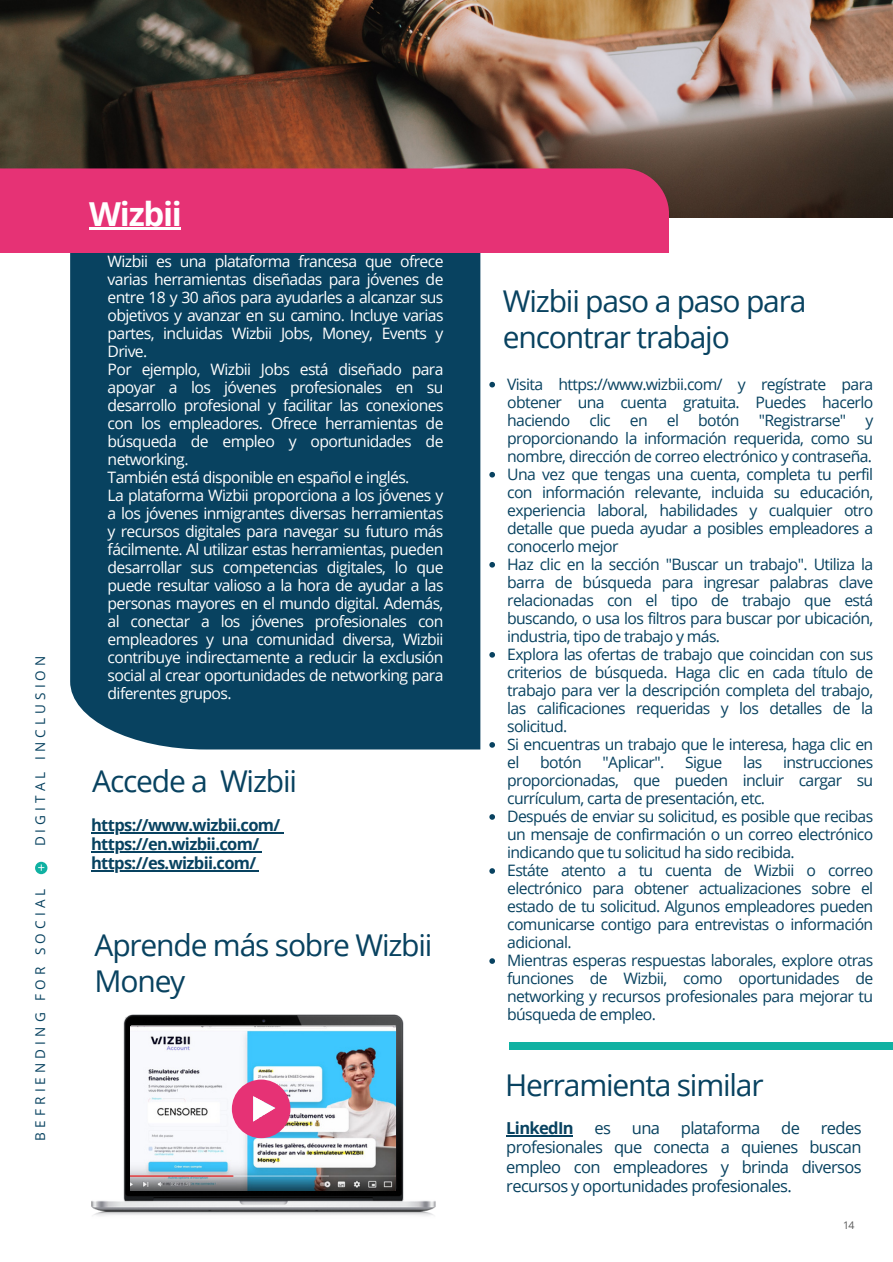
<style>
.page{position:relative;width:893px;height:1262px;background:#fff}
.page>*{position:absolute;margin:0;border:0;box-sizing:border-box;transform-origin:0 0}
.t1{font:700 33px "Open Sans";letter-spacing:-.04em;color:#fff}
.t2{font:30px/36px "Open Sans";letter-spacing:-.04em;color:#084260}
.t3{font:16.5px/19.2px "Open Sans";letter-spacing:-.04em;color:#084260;text-align:justify}
.t4{font:700 16.5px "Open Sans";letter-spacing:-.04em;color:#084260}
.t5{font:15.75px/18px "Open Sans";letter-spacing:-.04em;color:#084260;text-align:justify}
.t6{font:15.75px/18px "Open Sans";letter-spacing:-.04em;color:#fff;text-align:justify}
.t7{font:13.5px "Open Sans";letter-spacing:.305em;color:#084260}
.t8{font:10.5px "Open Sans";color:#595959}
</style>
<div class="page">
<svg style="left:35px;top:861px;width:12px;height:13px"></svg>
<svg style="left:38px;top:864px;width:6px;height:6px"></svg>
<div style="left:70px;top:253px;width:410px;height:496px;background:#084260"></div>
<div style="left:509px;top:1042px;width:383px;height:7px;background:#10b1a2"></div>
<img style="left:0;top:0;width:892px;height:217px">
<img style="left:91px;top:1014px;width:345px;height:202px">
<div style="left:0;top:168px;width:668px;height:85px;background:#e63275"></div>
<img style="left:131px;top:1026px;width:264px;height:164px">
<svg style="left:232px;top:1079px;width:58px;height:58px"></svg>
<svg style="left:489px;top:382px;width:6px;height:5px"></svg>
<svg style="left:489px;top:472px;width:6px;height:5px"></svg>
<svg style="left:489px;top:562px;width:6px;height:5px"></svg>
<svg style="left:489px;top:652px;width:6px;height:5px"></svg>
<svg style="left:489px;top:742px;width:6px;height:5px"></svg>
<svg style="left:489px;top:814px;width:6px;height:5px"></svg>
<svg style="left:489px;top:868px;width:6px;height:5px"></svg>
<svg style="left:489px;top:958px;width:6px;height:5px"></svg>
<hr style="left:91px;top:832px;width:188px;height:1px;background:#084260">
<hr style="left:91px;top:851px;width:167px;height:1px;background:#084260">
<hr style="left:91px;top:870px;width:164px;height:1px;background:#084260">
<hr style="left:89px;top:228px;width:91px;height:2px;background:#fff">
<hr style="left:506px;top:1135px;width:67px;height:1px;background:#084260">
<p class="t7" style="left:31px;top:846px;width:192px;rotate:-90deg">DIGITAL INCLUSION</p>
<p class="t7" style="left:31px;top:1140px;width:253px;rotate:-90deg">BEFRIENDING FOR SOCIAL</p>
<p class="t1" style="left:89px;top:190px;width:94px">Wizbii</p>
<p class="t6" style="left:108px;top:251px;width:337px">Wizbii es una plataforma francesa que ofrece varias herramientas diseñadas para jóvenes de entre 18 y 30 años para ayudarles a alcanzar sus objetivos y avanzar en su camino. Incluye varias partes, incluidas Wizbii Jobs, Money, Events y Drive.</p>
<p class="t6" style="left:108px;top:359px;width:337px">Por ejemplo, Wizbii Jobs está diseñado para apoyar a los jóvenes profesionales en su desarrollo profesional y facilitar las conexiones con los empleadores. Ofrece herramientas de búsqueda de empleo y oportunidades de networking.</p>
<p class="t6" style="left:108px;top:467px;width:303px">También está disponible en español e inglés.</p>
<p class="t6" style="left:108px;top:485px;width:337px">La plataforma Wizbii proporciona a los jóvenes y a los jóvenes inmigrantes diversas herramientas y recursos digitales para navegar su futuro más fácilmente. Al utilizar estas herramientas, pueden desarrollar sus competencias digitales, lo que puede resultar valioso a la hora de ayudar a las personas mayores en el mundo digital. Además, al conectar a los jóvenes profesionales con empleadores y una comunidad diversa, Wizbii contribuye indirectamente a reducir la exclusión social al crear oportunidades de networking para diferentes grupos.</p>
<p class="t1" style="left:94px;top:401px;width:168px">Digimi App</p>
<p class="t2" style="left:92px;top:762px;width:206px">Accede a Wizbii</p>
<p class="t4" style="left:91px;top:813px;width:191px">https://www.wizbii.com/</p>
<p class="t4" style="left:91px;top:832px;width:169px">https://en.wizbii.com/</p>
<p class="t4" style="left:91px;top:851px;width:167px">https://es.wizbii.com/</p>
<p class="t2" style="left:95px;top:926px;width:339px">Aprende más sobre Wizbii<br>Money</p>
<p class="t2" style="left:502px;top:282px;width:305px">Wizbii paso a paso para encontrar trabajo</p>
<p class="t5" style="left:507px;top:374px;width:367px">Visita https://www.wizbii.com/ y regístrate para obtener una cuenta gratuita. Puedes hacerlo haciendo clic en el botón "Registrarse" y proporcionando la información requerida, como su nombre, dirección de correo electrónico y contraseña.</p>
<p class="t5" style="left:507px;top:464px;width:367px">Una vez que tengas una cuenta, completa tu perfil con información relevante, incluida su educación, experiencia laboral, habilidades y cualquier otro detalle que pueda ayudar a posibles empleadores a conocerlo mejor</p>
<p class="t5" style="left:507px;top:554px;width:367px">Haz clic en la sección "Buscar un trabajo". Utiliza la barra de búsqueda para ingresar palabras clave relacionadas con el tipo de trabajo que está buscando, o usa los filtros para buscar por ubicación, industria, tipo de trabajo y más.</p>
<p class="t5" style="left:507px;top:644px;width:367px">Explora las ofertas de trabajo que coincidan con sus criterios de búsqueda. Haga clic en cada título de trabajo para ver la descripción completa del trabajo, las calificaciones requeridas y los detalles de la solicitud.</p>
<p class="t5" style="left:507px;top:734px;width:367px">Si encuentras un trabajo que le interesa, haga clic en el</p>
<p class="t5" style="left:540px;top:752px;width:43px">botón</p>
<p class="t5" style="left:602px;top:752px;width:63px">"Aplicar".</p>
<p class="t5" style="left:684px;top:752px;width:39px">Sigue</p>
<p class="t5" style="left:743px;top:752px;width:21px">las</p>
<p class="t5" style="left:507px;top:752px;width:367px;text-indent:276px">instrucciones proporcionadas, que pueden incluir cargar su currículum, carta de presentación, etc.</p>
<p class="t5" style="left:507px;top:806px;width:367px">Después de enviar su solicitud, es posible que recibas un mensaje de confirmación o un correo electrónico indicando que tu solicitud ha sido recibida.</p>
<p class="t5" style="left:507px;top:860px;width:367px">Estáte atento a tu cuenta de Wizbii o correo electrónico para obtener actualizaciones sobre el estado de tu solicitud. Algunos empleadores pueden comunicarse contigo para entrevistas o información adicional.</p>
<p class="t5" style="left:507px;top:950px;width:367px">Mientras esperas respuestas laborales, explore otras funciones de Wizbii, como oportunidades de networking y recursos profesionales para mejorar tu búsqueda de empleo.</p>
<p class="t2" style="left:505px;top:1066px;width:260px">Herramienta similar</p>
<p class="t4" style="left:506px;top:1116px;width:69px">LinkedIn</p>
<p class="t3" style="left:594px;top:1118px;width:18px">es</p>
<p class="t3" style="left:631px;top:1118px;width:30px">una</p>
<p class="t3" style="left:680px;top:1118px;width:81px">plataforma</p>
<p class="t3" style="left:781px;top:1118px;width:20px">de</p>
<p class="t3" style="left:506px;top:1118px;width:356px;text-indent:314px">redes profesionales que conecta a quienes buscan empleo con empleadores y brinda diversos recursos y oportunidades profesionales.</p>
<p class="t8" style="left:842px;top:1217px;width:13px">14</p>
</div>
